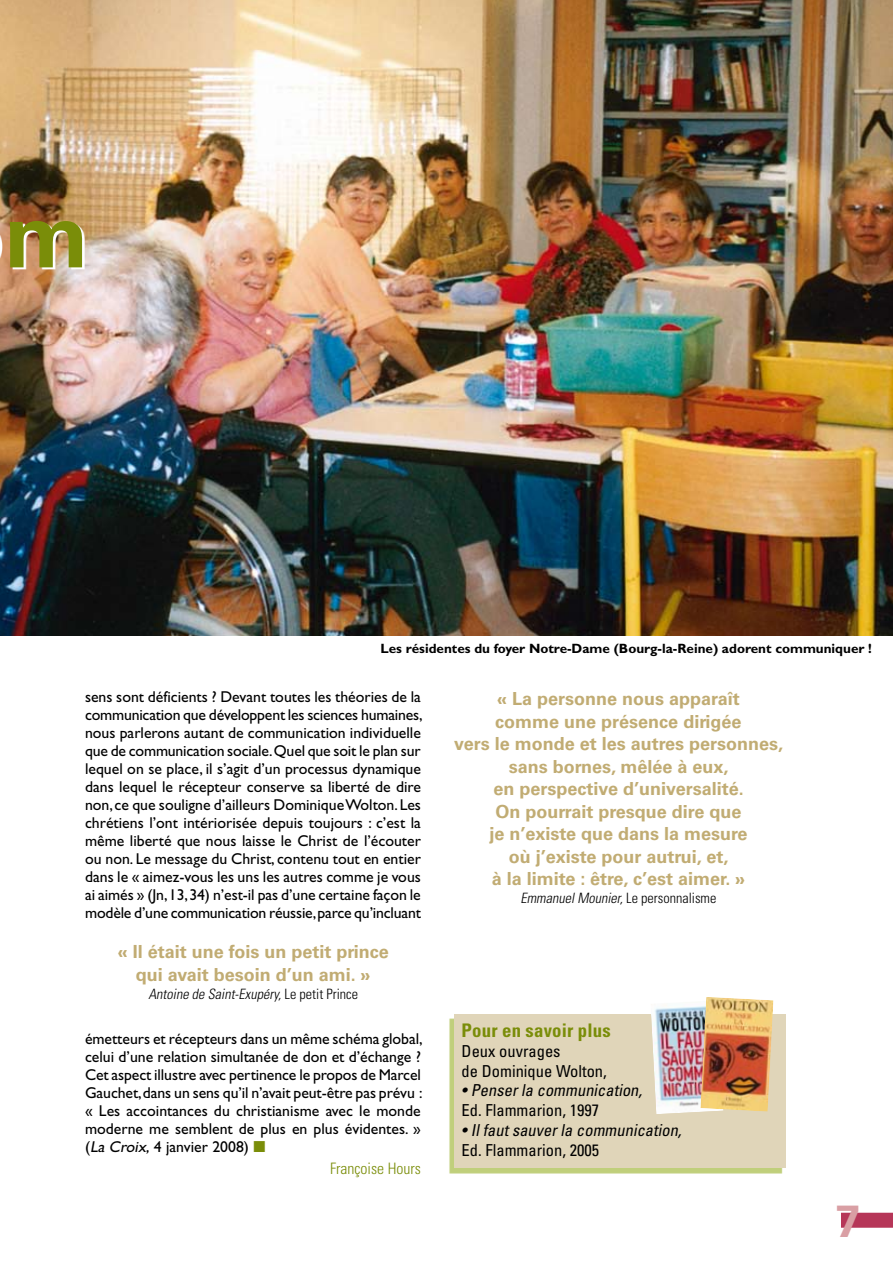
<style>
.page{position:relative;width:893px;height:1263px;background:#fff}
.page>*{position:absolute;margin:0;border:0;box-sizing:border-box;transform-origin:0 0}
.t1{font:700 90px "Univers";color:#7a8d09}
.t2{font:700 condensed 18.75px "Univers";letter-spacing:.01em;color:#7a8d09}
.t3{font:700 18px/22.5px "Univers";color:#c1ac73;text-align:center}
.t4{font:italic condensed 16.5px/19.8px "Univers";color:#000}
.t5{font:condensed 16.5px/19.8px "Univers";color:#000}
.t6{font:15.75px/18px "Gill Sans";letter-spacing:-.005em;color:#000;text-align:justify}
.t7{font:300 condensed 15.75px "Univers";color:#7a8d09}
.t8{font:italic 300 condensed 14.25px "Univers";color:#000}
.t9{font:700 13.5px "Gill Sans";color:#000}
.s1{font-style:normal}
.s2{font-style:italic}
.s3{color:#7a8d09}
</style>
<div class="page">
<div style="left:841px;top:1213px;width:52px;height:15px;background:#b63658"></div>
<img style="left:0;top:0;width:893px;height:635px">
<div style="left:448px;top:1017px;width:335px;height:157px;background:#c0cf7b"></div>
<div style="left:454px;top:1014px;width:331px;height:154px;background:#e0d5b9"></div>
<img style="left:0;top:184px;width:182px;height:244px">
<img style="left:651px;top:1005px;width:49px;height:109px">
<img style="left:700px;top:997px;width:73px;height:115px">
<svg style="left:841px;top:1212px;width:18px;height:16px"></svg>
<p class="t1" style="left:4px;top:183px;width:86px">m</p>
<p class="t9" style="left:380px;top:640px;width:493px">Les résidentes du foyer Notre-Dame (Bourg-la-Reine) adorent communiquer !</p>
<p class="t6" style="left:85px;top:688px;width:339px">sens sont déficients ? Devant toutes les théories de la communication que développent les sciences humaines, nous parlerons autant de communication individuelle que de communication sociale. Quel que soit le plan sur lequel on se place, il s’agit d’un processus dynamique dans lequel le récepteur conserve sa liberté de dire non, ce que souligne d’ailleurs Dominique Wolton. Les chrétiens l’ont intériorisée depuis toujours : c’est la même liberté que nous laisse le Christ de l’écouter ou non. Le message du Christ, contenu tout en entier dans le « aimez-vous les uns les autres comme je vous ai aimés » (Jn, 13, 34) n’est-il pas d’une certaine façon le modèle d’une communication réussie, parce qu’incluant</p>
<p class="t3" style="left:118px;top:940px;width:273px">« Il était une fois un petit prince qui avait besoin d’un ami. »</p>
<p class="t8" style="left:148px;top:985px;width:211px">Antoine de Saint-Exupéry,<span class="s1">L e p e t i t P r i n c e</span></p>
<p class="t6" style="left:85px;top:1030px;width:339px">émetteurs et récepteurs dans un même schéma global, celui d’une relation simultanée de don et d’échange ?<br>Cet aspect illustre avec pertinence le propos de Marcel Gauchet, dans un sens qu’il n’avait peut-être pas prévu : « Les accointances du christianisme avec le monde moderne me semblent de plus en plus évidentes. » (<span class="s2">La Croix,</span> 4 janvier 2008) <span class="s3">■</span></p>
<p class="t7" style="left:330px;top:1159px;width:92px">Françoise Hours</p>
<p class="t3" style="left:454px;top:688px;width:331px">« La personne nous apparaît<br>comme une présence dirigée<br>vers le monde et les autres personnes, sans bornes, mêlée à eux,<br>en perspective d’universalité.<br>On pourrait presque dire que<br>je n’existe que dans la mesure<br>où j’existe pour autrui, et,<br>à la limite : être, c’est aimer. »</p>
<p class="t8" style="left:520px;top:890px;width:198px">EmmanuelMounier,<span class="s1">Le p e rs o n n a l i s m e</span></p>
<p class="t2" style="left:462px;top:1019px;width:151px">Pour en savoir plus</p>
<p class="t5" style="left:462px;top:1041px;width:147px">Deux ouvrages<br>de Dominique Wolton,</p>
<p class="t4" style="left:462px;top:1080px;width:186px">•Penserla communication,<br><span class="s1">Ed. Flammarion, 1997</span></p>
<p class="t4" style="left:462px;top:1120px;width:225px">•Ilfautsauverla communication,<br><span class="s1">Ed. Flammarion, 2005</span></p>
</div>
